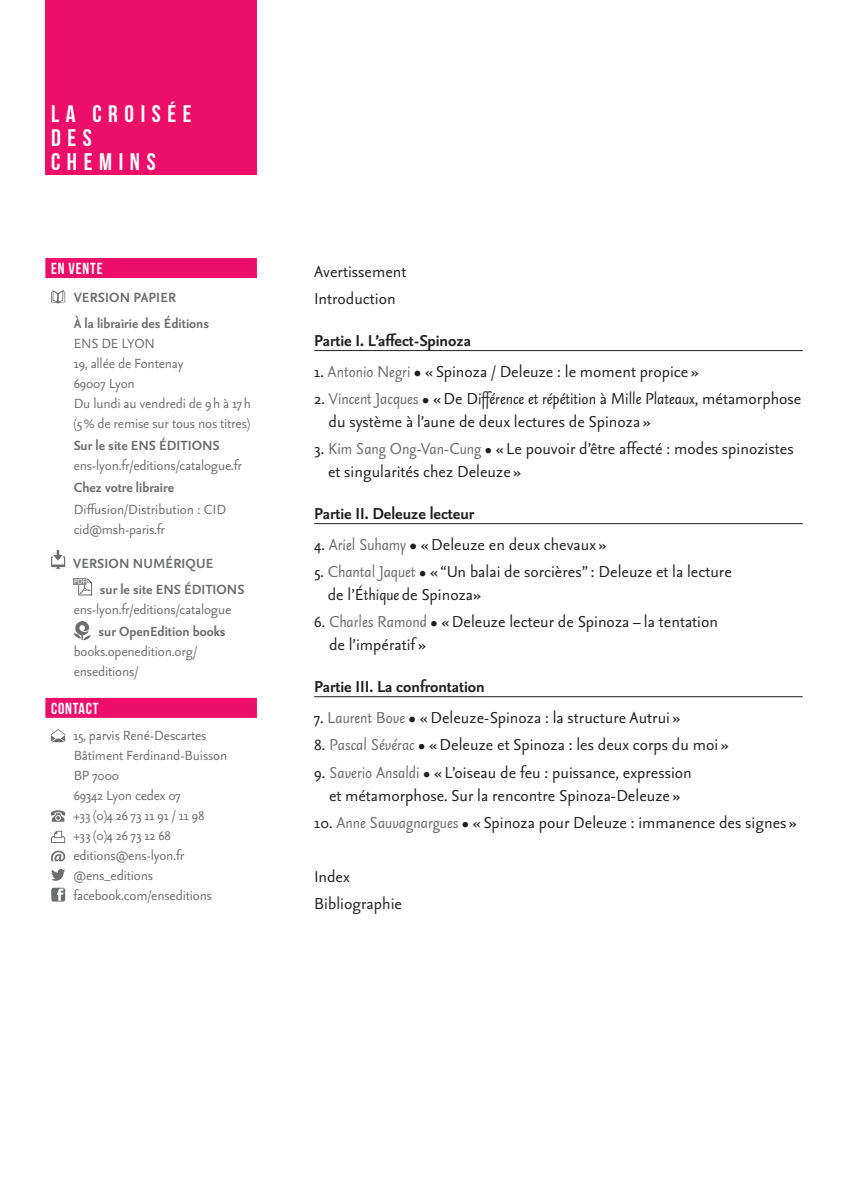
<style>
.page{position:relative;width:842px;height:1191px;background:#fff}
.page>*{position:absolute;margin:0;border:0;box-sizing:border-box;transform-origin:0 0}
.t1{font:24px/24px "Bebas Neue";letter-spacing:.275em;color:#fff}
.Sommaire_titre_ar{font:19px/23px "Seria Sans Pro";color:#231f20}
.Sommaire_titre_pa{font:700 19px "Seria Sans Pro";color:#231f20}
.t2{font:16px/20px "Seria Sans Pro";letter-spacing:-.01em;color:#6c6d70}
.t3{font:700 16px/26px "Seria Sans Pro";color:#6c6d70}
.t4{font:16px "Bebas Neue";letter-spacing:.05em;color:#fff}
.s1{font-style:italic;color:#6c6d70}
.s2{font-weight:700;font-size:20px}
.s3{font-weight:700}
.s4{font-style:italic}
</style>
<div class="page">
<div style="left:45px;top:0;width:212px;height:175px;background:#ec0e68"></div>
<div style="left:45px;top:258px;width:212px;height:20px;background:#ec0e68"></div>
<div style="left:45px;top:698px;width:212px;height:20px;background:#ec0e68"></div>
<svg style="left:75px;top:578px;width:17px;height:17px"></svg>
<svg style="left:74px;top:621px;width:17px;height:19px"></svg>
<svg style="left:51px;top:290px;width:14px;height:13px"></svg>
<svg style="left:51px;top:550px;width:14px;height:19px"></svg>
<svg style="left:51px;top:729px;width:14px;height:13px"></svg>
<svg style="left:51px;top:810px;width:14px;height:11px"></svg>
<svg style="left:51px;top:830px;width:14px;height:13px"></svg>
<svg style="left:51px;top:850px;width:14px;height:52px"></svg>
<hr style="left:314px;top:350px;width:489px;height:1px;background:#231f20">
<hr style="left:314px;top:523px;width:489px;height:1px;background:#231f20">
<hr style="left:314px;top:696px;width:489px;height:1px;background:#231f20">
<p class="t1" style="left:51px;top:101px;width:142px">LA CROISÉE<br>DES<br>CHEMINS</p>
<p class="t4" style="left:51px;top:260px;width:53px">EN VENTE</p>
<p class="t3" style="left:74px;top:283px;width:137px">VERSION PAPIER<br>À la librairie des Éditions</p>
<p class="t2" style="left:74px;top:332px;width:179px">ENS DE LYON<br>19, allée de Fontenay<br>69007 Lyon<br>Du lundi au vendredi de 9h à 17h (5% de remise sur tous nos titres)</p>
<p class="t3" style="left:74px;top:431px;width:147px">Sur le site ENS ÉDITIONS</p>
<p class="t2" style="left:74px;top:454px;width:170px">ens-lyon.fr/editions/catalogue.fr</p>
<p class="t3" style="left:74px;top:473px;width:102px">Chez votre libraire</p>
<p class="t2" style="left:74px;top:498px;width:154px">Diffusion/Distribution : CID cid@msh-paris.fr</p>
<p class="t3" style="left:100px;top:549px;width:146px;text-indent:-27px">VERSION NUMÉRIQUE<br>sur le site ENS ÉDITIONS</p>
<p class="t2" style="left:74px;top:598px;width:159px">ens-lyon.fr/editions/catalogue</p>
<p class="t3" style="left:99px;top:617px;width:129px">sur OpenEdition books</p>
<p class="t2" style="left:74px;top:640px;width:125px">books.openedition.org/ enseditions/</p>
<p class="t4" style="left:51px;top:699px;width:49px">CONTACT</p>
<p class="t2" style="left:73px;top:724px;width:155px">15, parvis René-Descartes<br>Bâtiment Ferdinand-Buisson<br>BP 7000<br>69342 Lyon cedex 07<br>+33 (0)4 26 73 11 91 / 11 98<br>+33 (0)4 26 73 12 68 editions@ens-lyon.fr @ens_editions facebook.com/enseditions</p>
<p class="Sommaire_titre_ar" style="left:314px;top:259px;width:94px">Avertissement</p>
<p class="Sommaire_titre_ar" style="left:314px;top:286px;width:83px">Introduction</p>
<p class="Sommaire_titre_pa" style="left:314px;top:328px;width:158px">Partie I. L’affect-Spinoza</p>
<p class="Sommaire_titre_ar" style="left:314px;top:359px;width:386px">1. <span class="s1">Antonio Negri</span> <span class="s2">•</span> « Spinoza / Deleuze : le moment propice »</p>
<p class="Sommaire_titre_ar" style="left:329px;top:386px;width:474px;text-indent:-14px">2. <span class="s1">Vincent Jacques</span> <span class="s3">•</span> «De <span class="s4">Différence et répétition</span> à <span class="s4">Mille Plateaux</span>, métamorphose du système à l’aune de deux lectures de Spinoza »</p>
<p class="Sommaire_titre_ar" style="left:328px;top:436px;width:467px;text-indent:-14px">3. <span class="s1">Kim Sang Ong-Van-Cung</span> <span class="s3">•</span> « Le pouvoir d’être affecté : modes spinozistes et singularités chez Deleuze »</p>
<p class="Sommaire_titre_pa" style="left:314px;top:501px;width:162px">Partie II. Deleuze lecteur</p>
<p class="Sommaire_titre_ar" style="left:314px;top:532px;width:294px">4. <span class="s1">Ariel Suhamy</span> <span class="s2">•</span> «Deleuze en deux chevaux »</p>
<p class="Sommaire_titre_ar" style="left:328px;top:559px;width:406px;text-indent:-14px">5. <span class="s1">Chantal Jaquet</span> <span class="s3">•</span> « “Un balai de sorcières” : Deleuze et la lecture de l’<span class="s4">Éthique</span> de Spinoza»</p>
<p class="Sommaire_titre_ar" style="left:329px;top:609px;width:391px;text-indent:-15px">6. <span class="s1">Charles Ramond</span> <span class="s3">•</span> «Deleuze lecteur de Spinoza – la tentation de l’impératif »</p>
<p class="Sommaire_titre_pa" style="left:314px;top:674px;width:172px">Partie III. La confrontation</p>
<p class="Sommaire_titre_ar" style="left:314px;top:705px;width:368px">7. <span class="s1">Laurent Bove</span> <span class="s2">•</span> «Deleuze-Spinoza : la structure Autrui »</p>
<p class="Sommaire_titre_ar" style="left:314px;top:732px;width:416px">8. <span class="s1">Pascal Sévérac</span> <span class="s3">•</span> «Deleuze et Spinoza : les deux corps du moi »</p>
<p class="Sommaire_titre_ar" style="left:314px;top:759px;width:379px;text-align:center">9. <span class="s1">Saverio Ansaldi</span> <span class="s3">•</span> « L’oiseau de feu : puissance, expression et métamorphose. Sur la rencontre Spinoza-Deleuze »</p>
<p class="Sommaire_titre_ar" style="left:314px;top:809px;width:485px">10. <span class="s1">Anne Sauvagnargues</span> <span class="s3">•</span> « Spinoza pour Deleuze : immanence des signes »</p>
<p class="Sommaire_titre_ar" style="left:314px;top:863px;width:37px">Index</p>
<p class="Sommaire_titre_ar" style="left:314px;top:890px;width:89px">Bibliographie</p>
</div>
